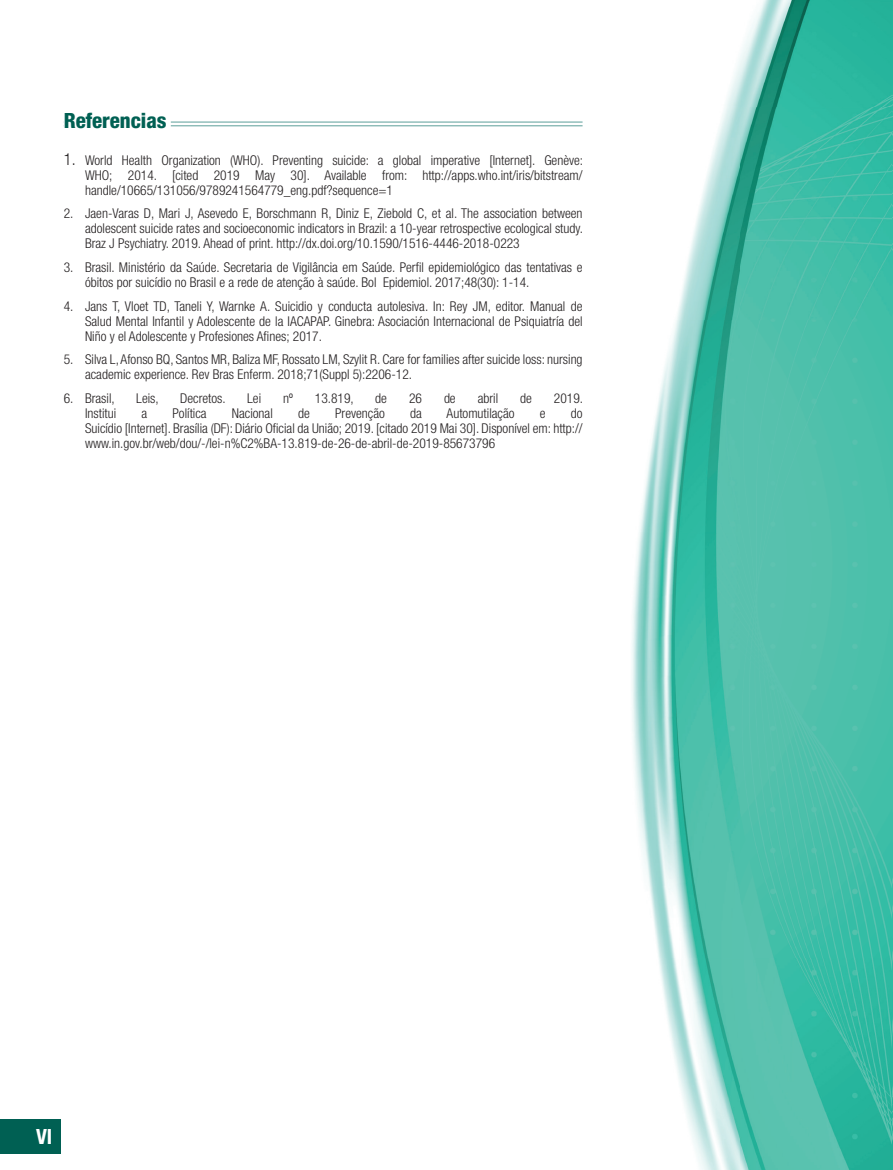
<style>
.page{position:relative;width:893px;height:1170px;background:#fff}
.page>*{position:absolute;margin:0;border:0;box-sizing:border-box;transform-origin:0 0}
.t1{font:800 condensed 21px "Helvetica Neue LT Std";color:#006053}
.t2{font:700 condensed 21px "Helvetica Neue LT Std";color:#fff}
.t3{font:300 condensed 13.5px/15px "Helvetica Neue LT Std";color:#231f20;text-align:justify}
.s1{font-size:16.5px}
</style>
<div class="page">
<div style="left:0;top:1118px;width:61px;height:35px;background:#006053"></div>
<img style="left:631px;top:0;width:262px;height:1169px">
<hr style="left:64px;top:122px;width:519px;height:1px;background:#5c9e99">
<hr style="left:64px;top:125px;width:519px;height:1px;background:#5c9e99">
<div style="left:64px;top:115px;width:107px;height:20px;background:#fff"></div>
<h1 class="t1" style="left:64px;top:108px;width:104px">Referencias</h1>
<p class="t3" style="left:85px;top:152px;width:500px;text-indent:-21px"><span class="s1">1.</span> World Health Organization (WHO). Preventing suicide: a global imperative [Internet]. Genève:<br>WHO; 2014. [cited 2019 May 30]. Available from: http://apps.who.int/iris/bitstream/ handle/10665/131056/9789241564779_eng.pdf?sequence=1</p>
<p class="t3" style="left:85px;top:206px;width:499px;text-indent:-21px">2. Jaen-Varas D, Mari J, Asevedo E, Borschmann R, Diniz E, Ziebold C, et al. The association between adolescent suicide rates and socioeconomic indicators in Brazil: a 10-year retrospective ecological study.<br>Braz J Psychiatry. 2019. Ahead of print. http://dx.doi.org/10.1590/1516-4446-2018-0223</p>
<p class="t3" style="left:85px;top:259px;width:499px;text-indent:-21px">3. Brasil. Ministério da Saúde. Secretaria de Vigilância em Saúde. Perfil epidemiológico das tentativas e óbitos por suicídio no Brasil e a rede de atenção à saúde. Bol Epidemiol. 2017;48(30): 1-14.</p>
<p class="t3" style="left:85px;top:298px;width:499px;text-indent:-21px">4. Jans T, Vloet TD, Taneli Y, Warnke A. Suicidio y conducta autolesiva. In: Rey JM, editor. Manual de Salud Mental Infantil y Adolescente de la IACAPAP. Ginebra: Asociación Internacional de Psiquiatría del Niño y el Adolescente y Profesiones Afines; 2017.</p>
<p class="t3" style="left:85px;top:351px;width:499px;text-indent:-21px">5. Silva L, Afonso BQ, Santos MR, Baliza MF, Rossato LM, Szylit R. Care for families after suicide loss: nursing academic experience. Rev Bras Enferm. 2018;71(Suppl 5):2206-12.</p>
<p class="t3" style="left:64px;top:390px;width:52px">6. Brasil,</p>
<p class="t3" style="left:136px;top:390px;width:24px">Leis,</p>
<p class="t3" style="left:180px;top:390px;width:47px">Decretos.</p>
<p class="t3" style="left:247px;top:390px;width:15px">Lei</p>
<p class="t3" style="left:283px;top:390px;width:11px">nº</p>
<p class="t3" style="left:315px;top:390px;width:40px">13.819,</p>
<p class="t3" style="left:375px;top:390px;width:13px">de</p>
<p class="t3" style="left:409px;top:390px;width:14px">26</p>
<p class="t3" style="left:444px;top:390px;width:13px">de</p>
<p class="t3" style="left:478px;top:390px;width:22px">abril</p>
<p class="t3" style="left:520px;top:390px;width:13px">de</p>
<p class="t3" style="left:554px;top:390px;width:31px">2019.</p>
<p class="t3" style="left:85px;top:405px;width:33px">Institui</p>
<p class="t3" style="left:141px;top:405px;width:7px">a</p>
<p class="t3" style="left:172px;top:405px;width:36px">Política</p>
<p class="t3" style="left:232px;top:405px;width:42px">Nacional</p>
<p class="t3" style="left:298px;top:405px;width:13px">de</p>
<p class="t3" style="left:335px;top:405px;width:51px">Prevenção</p>
<p class="t3" style="left:410px;top:405px;width:13px">da</p>
<p class="t3" style="left:447px;top:405px;width:69px">Automutilação</p>
<p class="t3" style="left:540px;top:405px;width:7px">e</p>
<p class="t3" style="left:85px;top:405px;width:499px;text-indent:486px">do Suicídio [Internet]. Brasília (DF): Diário Oficial da União; 2019. [citado 2019 Mai 30]. Disponível em: http:// www.in.gov.br/web/dou/-/lei-n%C2%BA-13.819-de-26-de-abril-de-2019-85673796</p>
<h1 class="t2" style="left:36px;top:1123px;width:18px">VI</h1>
</div>
